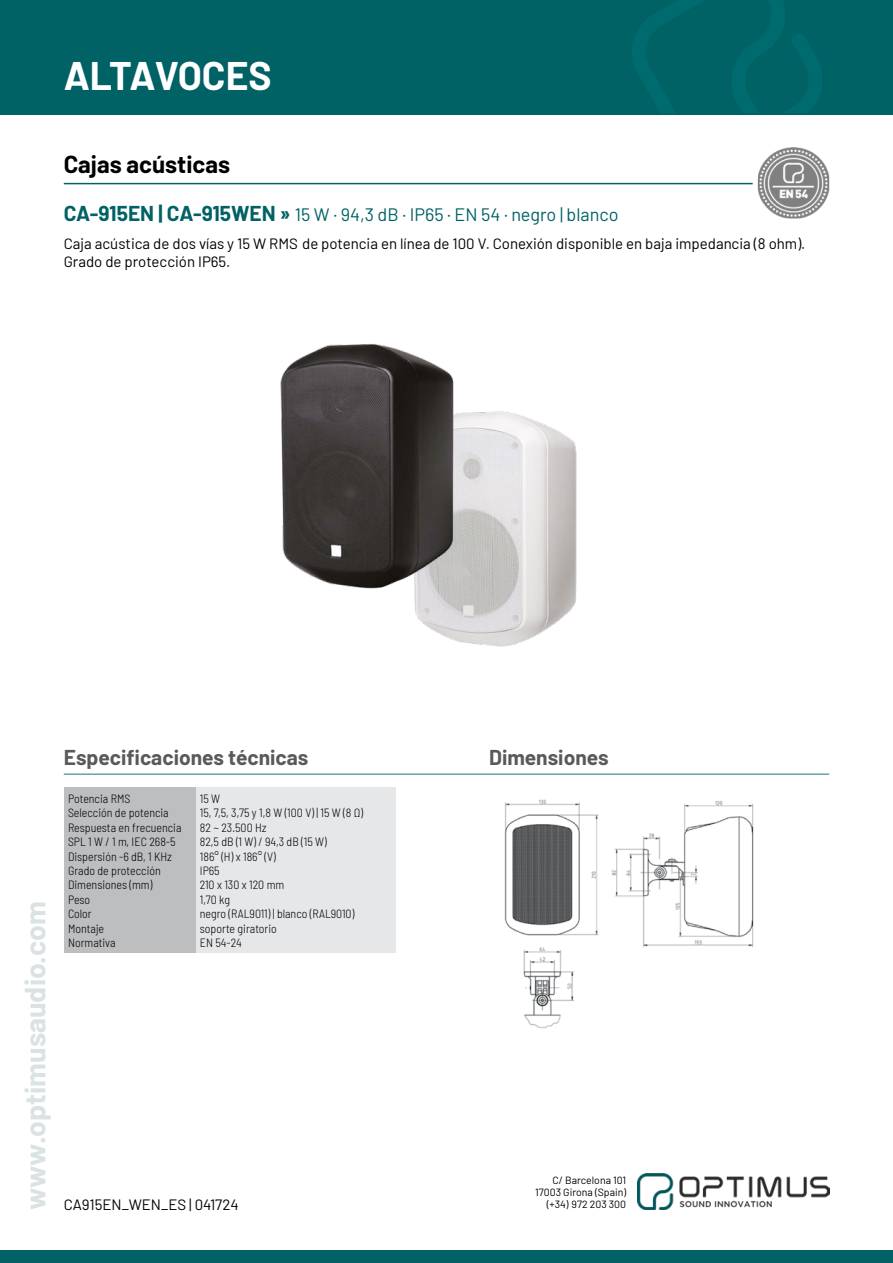
<style>
.page{position:relative;width:893px;height:1263px;background:#fff}
.page>*{position:absolute;margin:0;border:0;box-sizing:border-box;transform-origin:0 0}
.t1{font:700 39px "Barlow";letter-spacing:-.01em;color:#fff}
.t2{font:700 28.5px "Barlow";color:#dae2e3}
.t3{font:700 24px "Barlow";color:#000}
.t4{font:700 21px "Barlow";color:#58595b}
.t5{font:18px "Barlow";color:#006265}
.t6{font:15px/18px "Barlow";color:#000}
.t7{font:300 semi-condensed 12px/14.4px "Barlow";color:#000}
.t8{font:10.5px/12px "Barlow";color:#000;text-align:right}
.s1{font-weight:700;font-size:21px}
</style>
<div class="page">
<div style="left:0;top:0;width:893px;height:115px;background:#006265"></div>
<img style="left:638px;top:1174px;width:191px;height:35px">
<div style="left:0;top:1250px;width:893px;height:13px;background:#006265"></div>
<hr style="left:64px;top:774px;width:765px;height:1px;background:#1a767b">
<img style="left:504px;top:799px;width:250px;height:230px">
<hr style="left:64px;top:183px;width:689px;height:1px;background:#006265">
<img style="left:758px;top:147px;width:71px;height:72px">
<div style="left:64px;top:787px;width:132px;height:165px;background:#bcbec0"></div>
<div style="left:196px;top:787px;width:199px;height:165px;background:#e6e7e8"></div>
<img style="left:414px;top:411px;width:163px;height:236px">
<img style="left:280px;top:344px;width:195px;height:259px">
<h1 class="t1" style="left:64px;top:47px;width:209px">ALTAVOCES</h1>
<h3 class="t3" style="left:64px;top:146px;width:168px">Cajas acústicas</h3>
<h3 class="t5" style="left:64px;top:201px;width:556px"><span class="s1">CA-915EN | CA-915WEN »</span> 15 W · 94,3 dB · IP65 · EN 54 · negro | blanco</h3>
<p class="t6" style="left:64px;top:233px;width:743px">Caja acústica de dos vías y 15 W RMS de potencia en línea de 100 V. Conexión disponible en baja impedancia (8 ohm).<br>Grado de protección IP65.</p>
<h2 class="t2" style="left:14px;top:1210px;width:310px;rotate:-90deg">www.optimusaudio.com</h2>
<h3 class="t4" style="left:64px;top:742px;width:246px">Especificaciones técnicas</h3>
<h3 class="t4" style="left:489px;top:742px;width:121px">Dimensiones</h3>
<p class="t7" style="left:68px;top:790px;width:115px">Potencia RMS<br>Selección de potencia<br>Respuesta en frecuencia<br>SPL 1 W / 1 m, IEC 268-5<br>Dispersión -6 dB, 1 KHz<br>Grado de protección<br>Dimensiones (mm)<br>Peso<br>Color<br>Montaje<br>Normativa</p>
<p class="t7" style="left:200px;top:790px;width:165px">15 W<br>15, 7,5, 3,75 y 1,8 W (100 V) | 15 W (8 Ω)<br>82 ~ 23.500 Hz<br>82,5 dB (1 W) / 94,3 dB (15 W)<br>186° (H) x 186° (V)<br>IP65<br>210 x 130 x 120 mm<br>1,70 kg<br>negro (RAL9011) | blanco (RAL9010) soporte giratorio<br>EN 54-24</p>
<p class="t8" style="left:535px;top:1173px;width:92px">C/ Barcelona 101<br>17003 Girona (Spain)</p>
<p class="t6" style="left:64px;top:1194px;width:176px">CA915EN_WEN_ES | 041724</p>
<p class="t8" style="left:547px;top:1197px;width:81px">(+34) 972 203 300</p>
</div>
